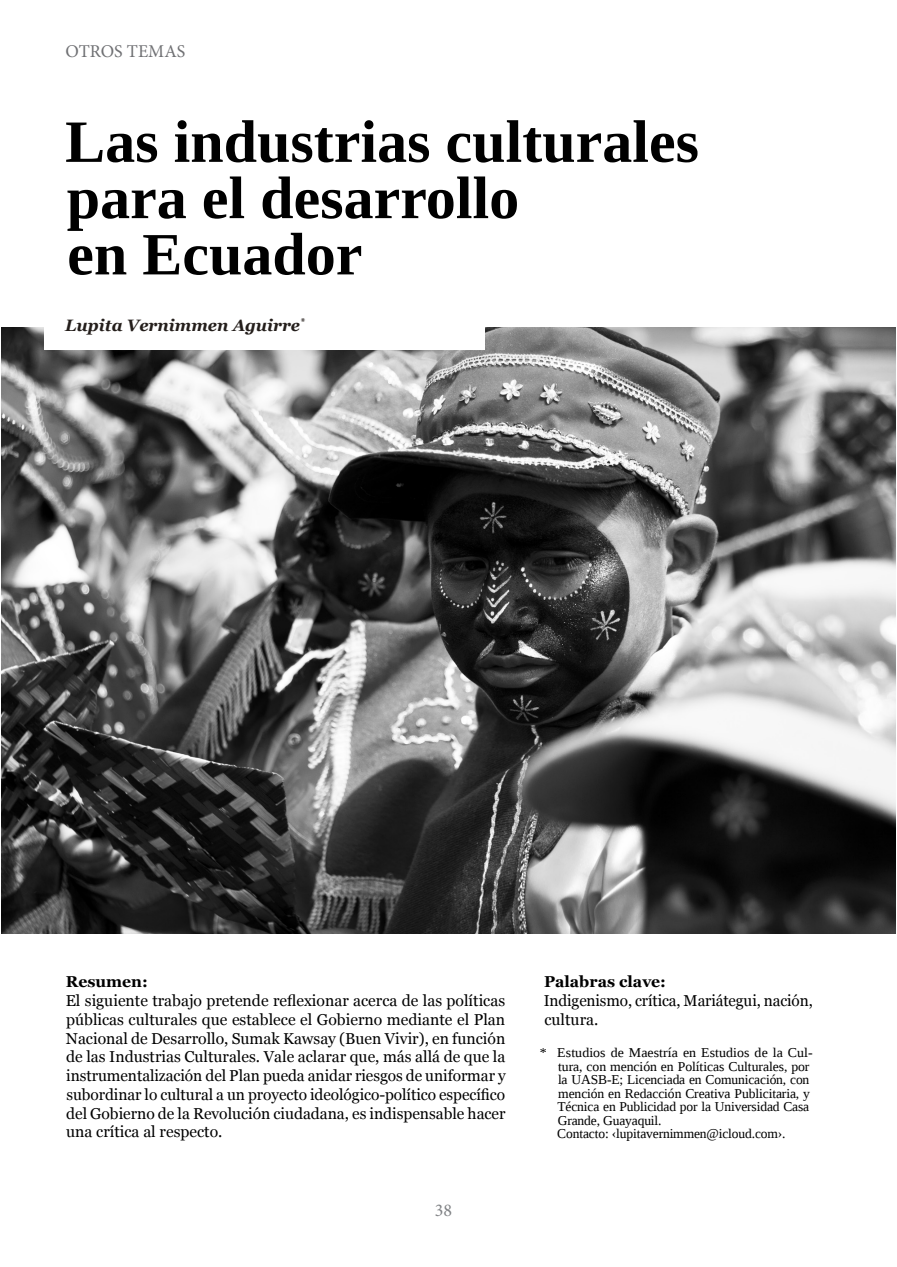
<style>
.page{position:relative;width:897px;height:1267px;background:#fff}
.page>*{position:absolute;margin:0;border:0;box-sizing:border-box;transform-origin:0 0}
.titulos_negro{font:700 60px "Liberation Serif";color:#000}
.t1{font:18px "Minion Pro";color:#6f7073}
.t2{font:18px "Minion Pro";color:#808285}
.autor{font:italic 700 16.5px "Georgia";color:#241e1b}
.text_1{font:15.75px/18.8px "Georgia";color:#000;text-align:justify}
.text_1-2{font:700 15.75px "Georgia";color:#000}
.autor-bio{font:13.5px/13.5px "Liberation Serif";letter-spacing:-.01em;color:#000}
</style>
<div class="page">
<img style="left:2px;top:327px;width:893px;height:606px">
<div style="left:44px;top:305px;width:440px;height:45px;background:#fff"></div>
<p class="t1" style="left:65px;top:39px;width:121px">OTROS TEMAS</p>
<p class="titulos_negro" style="left:65px;top:101px;width:635px">Las industrias culturales</p>
<p class="titulos_negro" style="left:67px;top:158px;width:454px">para el desarrollo</p>
<p class="titulos_negro" style="left:67px;top:214px;width:297px">en Ecuador</p>
<p class="autor" style="left:65px;top:314px;width:241px">Lupita Vernimmen Aguirre<sup>*</sup></p>
<p class="text_1-2" style="left:66px;top:971px;width:83px">Resumen:</p>
<p class="text_1" style="left:66px;top:991px;width:441px">El siguiente trabajo pretende reflexionar acerca de las políticas públicas culturales que establece el Gobierno mediante el Plan Nacional de Desarrollo, Sumak Kawsay (Buen Vivir), en función de las Industrias Culturales. Vale aclarar que, más allá de que la instrumentalización del Plan pueda anidar riesgos de uniformar y subordinar lo cultural a un proyecto ideológico-político específico del Gobierno de la Revolución ciudadana, es indispensable hacer una crítica al respecto.</p>
<p class="t2" style="left:435px;top:1197px;width:19px">38</p>
<p class="text_1-2" style="left:544px;top:971px;width:123px">Palabras clave:</p>
<p class="text_1" style="left:543px;top:991px;width:270px">Indigenismo, crítica, Mariátegui, nación, cultura.</p>
<p class="autor-bio" style="left:557px;top:1045px;width:257px;text-indent:-18px">* Estudios de Maestría en Estudios de la Cul&shy;tura, con mención en Políticas Culturales, por la UASB-E; Licenciada en Comunicación, con mención en Redacción Creativa Publicitaria, y Técnica en Publicidad por la Universidad Casa Grande, Guayaquil.</p>
<p class="autor-bio" style="left:557px;top:1126px;width:230px">Contacto: ‹lupitavernimmen@icloud.com›.</p>
</div>
